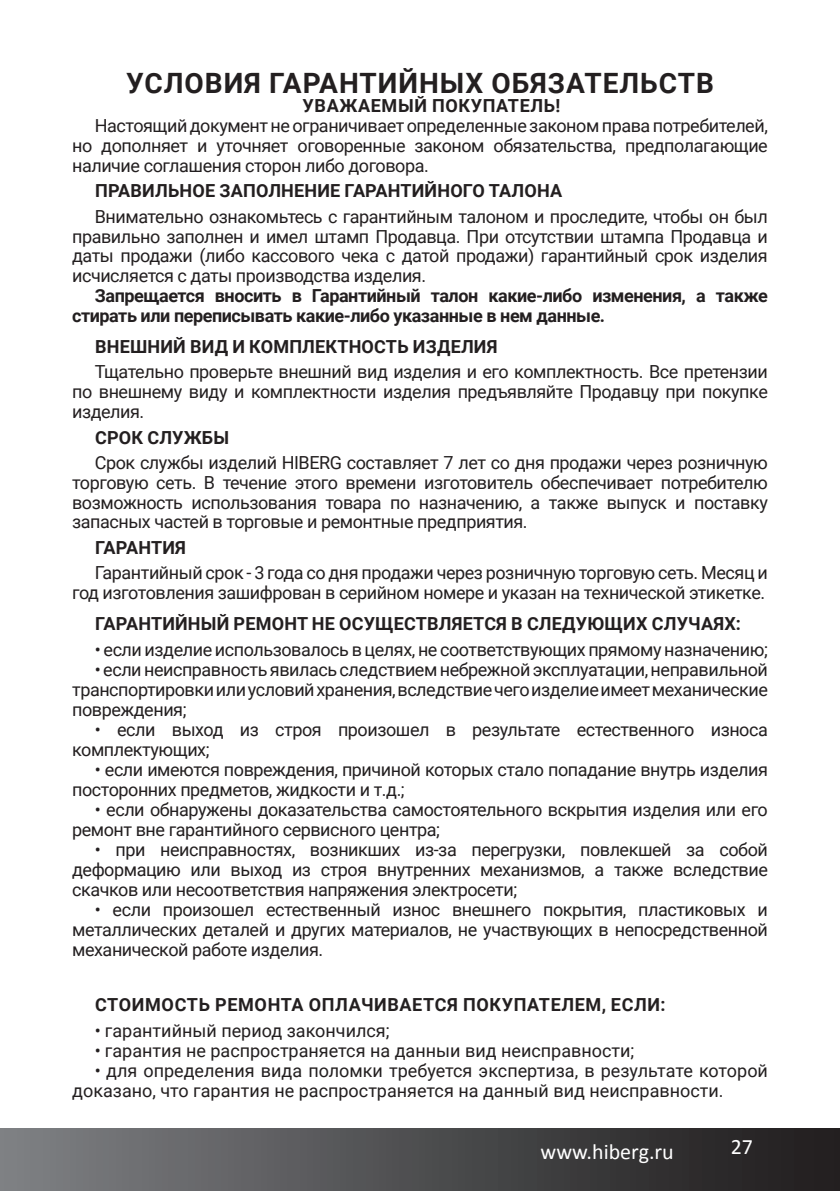
<style>
.page{position:relative;width:840px;height:1191px;background:#fff}
.page>*{position:absolute;margin:0;border:0;box-sizing:border-box;transform-origin:0 0}
.t1{font:700 28px "Roboto";letter-spacing:.035em;color:#231f20}
.t2{font:22px "Calibri";color:#fff}
.t3{font:18px/19.8px "Roboto";letter-spacing:-.025em;color:#231f20;text-align:justify}
.t4{font:18px/20px "Roboto";color:#231f20}
.t5{font:700 18px "Roboto";letter-spacing:.01em;color:#231f20}
.t6{font:700 18px/19.8px "Roboto";letter-spacing:-.025em;color:#231f20}
.t7{font:700 18px "Roboto";letter-spacing:.035em;color:#231f20}
</style>
<div class="page">
<div style="left:0;top:1128px;width:839px;height:63px;background:linear-gradient(to right,#7e8184,#1e1b1c)"></div>
<h1 class="t1" style="left:126px;top:63px;width:589px">УСЛОВИЯ ГАРАНТИЙНЫХ ОБЯЗАТЕЛЬСТВ</h1>
<p class="t7" style="left:302px;top:93px;width:259px">УВАЖАЕМЫЙ ПОКУПАТЕЛЬ!</p>
<p class="t3" style="left:72px;top:115px;width:697px;text-indent:23px">Настоящий документ не ограничивает определенные законом права потребителей, но дополняет и уточняет оговоренные законом обязательства, предполагающие наличие соглашения сторон либо договора.</p>
<p class="t5" style="left:95px;top:178px;width:468px">ПРАВИЛЬНОЕ ЗАПОЛНЕНИЕ ГАРАНТИЙНОГО ТАЛОНА</p>
<p class="t3" style="left:72px;top:206px;width:697px;text-indent:23px">Внимательно ознакомьтесь с гарантийным талоном и проследите, чтобы он был правильно заполнен и имел штамп Продавца. При отсутствии штампа Продавца и даты продажи (либо кассового чека с датой продажи) гарантийный срок изделия исчисляется с даты производства изделия.</p>
<p class="t6" style="left:72px;top:285px;width:697px;text-indent:23px">Запрещается вносить в Гарантийный талон какие-либо изменения, а также стирать или переписывать какие-либо указанные в нем данные.</p>
<p class="t5" style="left:95px;top:334px;width:403px">ВНЕШНИЙ ВИД И КОМПЛЕКТНОСТЬ ИЗДЕЛИЯ</p>
<p class="t3" style="left:72px;top:361px;width:697px;text-indent:23px">Тщательно проверьте внешний вид изделия и его комплектность. Все претензии по внешнему виду и комплектности изделия предъявляйте Продавцу при покупке изделия.</p>
<p class="t5" style="left:95px;top:424px;width:135px">СРОК СЛУЖБЫ</p>
<p class="t3" style="left:72px;top:452px;width:697px;text-indent:23px">Срок службы изделий HIBERG составляет 7 лет со дня продажи через розничную торговую сеть. В течение этого времени изготовитель обеспечивает потребителю возможность использования товара по назначению, а также выпуск и поставку запасных частей в торговые и ремонтные предприятия.</p>
<p class="t5" style="left:95px;top:535px;width:92px">ГАРАНТИЯ</p>
<p class="t3" style="left:72px;top:562px;width:696px;text-align:right">Гарантийный срок - 3 года со дня продажи через розничную торговую сеть. Месяц и год изготовления зашифрован в серийном номере и указан на технической этикетке.</p>
<p class="t5" style="left:95px;top:611px;width:646px">ГАРАНТИЙНЫЙ РЕМОНТ НЕ ОСУЩЕСТВЛЯЕТСЯ В СЛЕДУЮЩИХ СЛУЧАЯХ:</p>
<p class="t3" style="left:95px;top:638px;width:674px">• если изделие использовалось в целях, не соответствующих прямому назначению;</p>
<p class="t3" style="left:72px;top:658px;width:696px;text-indent:23px">• если неисправность явилась следствием небрежной эксплуатации, неправильной транспортировки или условий хранения, вследствие чего изделие имеет механические повреждения;</p>
<p class="t3" style="left:72px;top:718px;width:696px;text-indent:23px">• если выход из строя произошел в результате естественного износа комплектующих;</p>
<p class="t3" style="left:72px;top:758px;width:697px;text-indent:23px">• если имеются повреждения, причиной которых стало попадание внутрь изделия посторонних предметов, жидкости и т.д.;</p>
<p class="t3" style="left:72px;top:798px;width:696px;text-indent:23px">• если обнаружены доказательства самостоятельного вскрытия изделия или его ремонт вне гарантийного сервисного центра;</p>
<p class="t3" style="left:72px;top:838px;width:697px;text-indent:23px">• при неисправностях, возникших из-за перегрузки, повлекшей за собой деформацию или выход из строя внутренних механизмов, а также вследствие скачков или несоответствия напряжения электросети;</p>
<p class="t3" style="left:72px;top:898px;width:696px;text-indent:23px">• если произошел естественный износ внешнего покрытия, пластиковых и металлических деталей и других материалов, не участвующих в непосредственной механической работе изделия.</p>
<p class="t7" style="left:95px;top:992px;width:571px">СТОИМОСТЬ РЕМОНТА ОПЛАЧИВАЕТСЯ ПОКУПАТЕЛЕМ, ЕСЛИ:</p>
<p class="t4" style="left:95px;top:1020px;width:296px">• гарантийный период закончился;</p>
<p class="t4" style="left:95px;top:1040px;width:540px">• гарантия не распространяется на данныи вид неисправности;</p>
<p class="t4" style="left:72px;top:1060px;width:697px;text-indent:23px">• для определения вида поломки требуется экспертиза, в результате которой доказано, что гарантия не распространяется на данный вид неисправности.</p>
<p class="t2" style="left:540px;top:1137px;width:135px">www.hiberg.ru</p>
<p class="t2" style="left:730px;top:1133px;width:24px">27</p>
</div>
